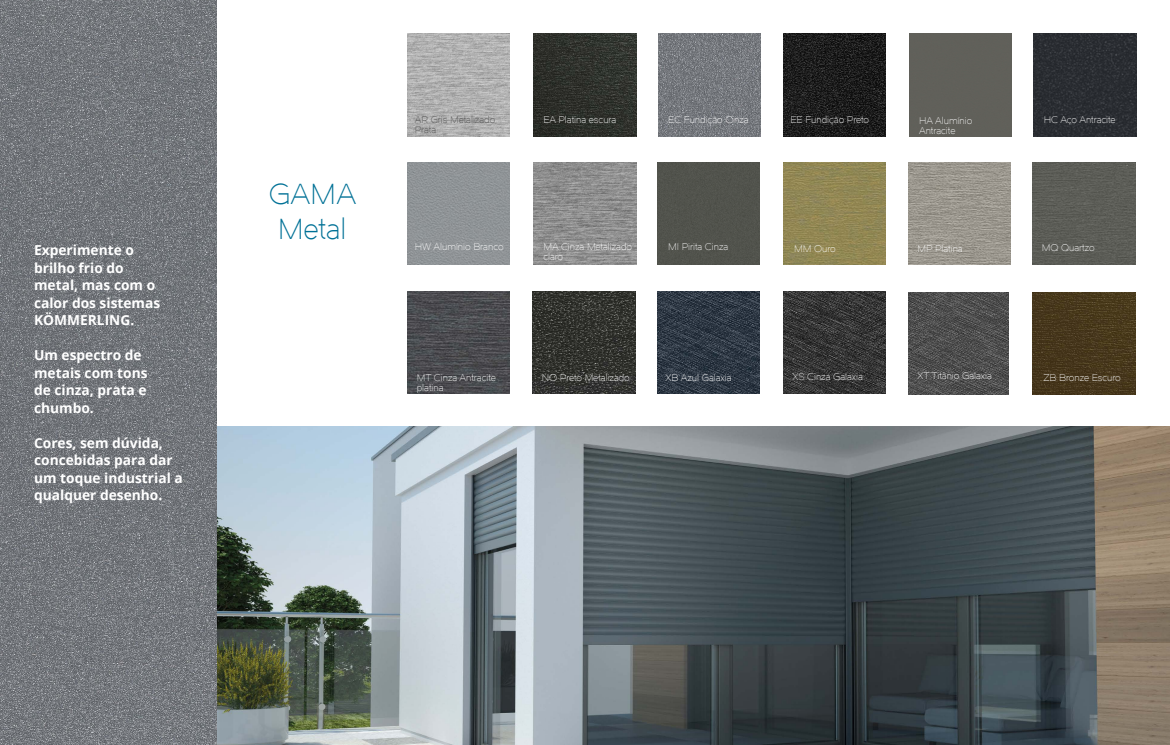
<style>
.page{position:relative;width:1170px;height:745px;background:#fff}
.page>*{position:absolute;margin:0;border:0;box-sizing:border-box;transform-origin:0 0}
.t1{font:28.75px/34.5px "Dual 300";color:#007196;text-align:center}
.t2{font:700 13.75px/17.5px "Open Sans";color:#fff}
.t3{font:9.62px/10px "Dual 300";color:#fff}
.t4{font:9.62px/10px "Dual 300";color:#4f4f4f}
</style>
<div class="page">
<img style="left:216px;top:426px;width:953px;height:318px">
<img style="left:0;top:0;width:216px;height:744px">
<img style="left:407px;top:34px;width:103px;height:102px">
<img style="left:783px;top:291px;width:102px;height:102px">
<img style="left:533px;top:34px;width:103px;height:102px">
<img style="left:908px;top:292px;width:100px;height:102px">
<img style="left:658px;top:34px;width:102px;height:102px">
<img style="left:1032px;top:292px;width:102px;height:102px">
<img style="left:783px;top:34px;width:102px;height:102px">
<div style="left:909px;top:34px;width:102px;height:102px;background:#60605a"></div>
<img style="left:1033px;top:34px;width:102px;height:102px">
<img style="left:407px;top:162px;width:103px;height:102px">
<img style="left:533px;top:162px;width:103px;height:102px">
<div style="left:657px;top:162px;width:102px;height:102px;background:#51534c"></div>
<img style="left:783px;top:162px;width:102px;height:102px">
<img style="left:908px;top:162px;width:102px;height:102px">
<div style="left:1032px;top:162px;width:102px;height:102px;background:#5c5d57"></div>
<img style="left:407px;top:291px;width:103px;height:102px">
<img style="left:533px;top:291px;width:102px;height:102px">
<img style="left:657px;top:291px;width:102px;height:102px">
<h2 class="t2" style="left:34px;top:241px;width:128px">Experimente o brilho frio do metal, mas com o calor dos sistemas<br>KÖMMERLING.</h2>
<h2 class="t2" style="left:34px;top:346px;width:115px">Um espectro de metais com tons de cinza, prata e chumbo.</h2>
<h2 class="t2" style="left:34px;top:433px;width:150px">Cores, sem dúvida, concebidas para dar um toque industrial a qualquer desenho.</h2>
<h1 class="t1" style="left:269px;top:177px;width:89px">GAMA<br>Metal</h1>
<p class="t4" style="left:415px;top:114px;width:82px">AR Gris Metalizado<br>Prata</p>
<p class="t3" style="left:543px;top:114px;width:74px">EA Platina escura</p>
<p class="t3" style="left:668px;top:114px;width:82px">EC Fundição Cinza</p>
<p class="t3" style="left:790px;top:115px;width:80px">EE Fundição Preto</p>
<p class="t3" style="left:919px;top:115px;width:55px">HA Alumínio<br>Antracite</p>
<p class="t3" style="left:1043px;top:114px;width:73px">HC Aço Antracite</p>
<p class="t3" style="left:415px;top:242px;width:90px">HW Alumínio Branco</p>
<p class="t3" style="left:543px;top:242px;width:90px">MA Cinza Metalizado claro</p>
<p class="t3" style="left:668px;top:242px;width:62px">MI Pirita Cinza</p>
<p class="t3" style="left:794px;top:243px;width:43px">MM Ouro</p>
<p class="t3" style="left:917px;top:243px;width:47px">MP Platina</p>
<p class="t3" style="left:1041px;top:242px;width:54px">MQ Quartzo</p>
<p class="t3" style="left:917px;top:370px;width:76px">XT Titânio Galaxia</p>
<p class="t3" style="left:792px;top:371px;width:72px">XS Cinza Galaxia</p>
<p class="t3" style="left:417px;top:372px;width:81px">MT Cinza Antracite platina</p>
<p class="t3" style="left:542px;top:372px;width:89px">NO Preto Metalizado</p>
<p class="t3" style="left:665px;top:372px;width:68px">XB Azul Galaxia</p>
<p class="t3" style="left:1043px;top:373px;width:79px">ZB Bronze Escuro</p>
</div>
